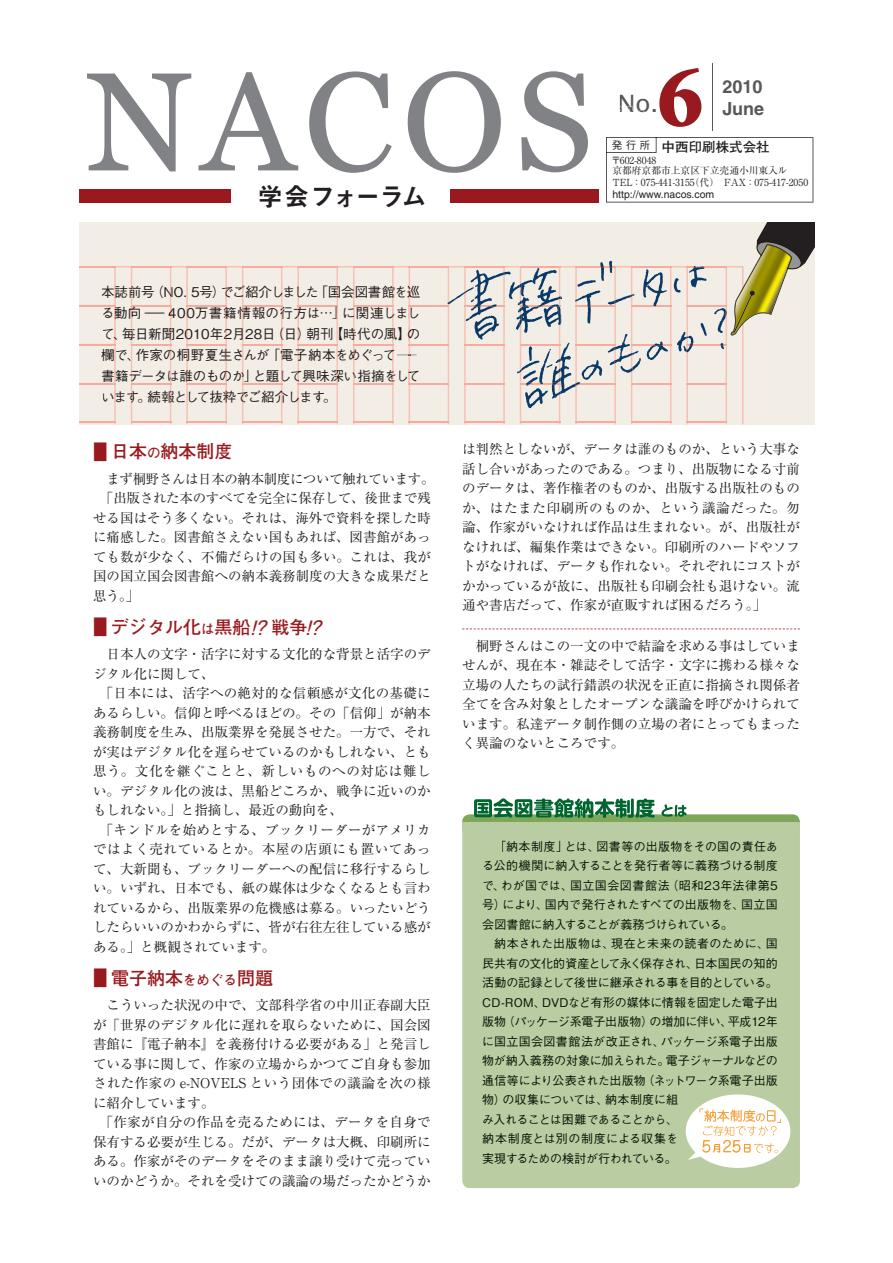
<style>
.page{position:relative;width:893px;height:1263px;background:#fff}
.page>*{position:absolute;margin:0;border:0;box-sizing:border-box;transform-origin:0 0}
.t1{font:139.8px "Georgia";letter-spacing:.06em;color:#808285}
.t2{font:900 90px "Minion Std";color:#981a1e}
.t3{font:25.65px "Midashi Go Pro MB31 90 msp RKSJ H";letter-spacing:-.09em;color:#231f20}
.t4{font:24.45px "Lucida Sans";color:#57585a}
.t5{font:18px "Futo Go B101 Pro Bold 90 msp RKSJ H";color:#981a1e}
.t6{font:700 18px "Helvetica";color:#57585a}
.t7{font:13.5px/19.5px "Ryumin Pro Regular 90 msp RKSJ H";color:#231f20;text-align:justify}
.t8{font:13.5px/21px "Gothic BBB Pro Medium 90 msp RKSJ H";letter-spacing:-.02em;color:#210b04;text-align:justify}
.t9{font:13.5px "Ryumin Pro Regular 90 msp RKSJ H";letter-spacing:.025em;color:#231f20}
.t10{font:13.5px "Ryumin Pro Regular 90 msp RKSJ H";letter-spacing:.035em;color:#231f20}
.t11{font:13.5px "Ryumin Pro Regular 90 msp RKSJ H";letter-spacing:-.02em;color:#231f20}
.t12{font:13.5px "Ryumin Pro Regular 90 msp RKSJ H";letter-spacing:.05em;color:#231f20}
.t13{font:13.5px "Ryumin Pro Regular 90 msp RKSJ H";letter-spacing:.045em;color:#231f20}
.t14{font:13.5px "Gothic BBB Pro Medium 90 msp RKSJ H";letter-spacing:-.005em;color:#221d1c}
.t15{font:13.5px "Gothic BBB Pro Medium 90 msp RKSJ H";letter-spacing:-.055em;color:#210b04}
.t16{font:13.5px "Gothic BBB Pro Medium 90 msp RKSJ H";letter-spacing:-.045em;color:#210b04}
.t17{font:13.5px "Futo Go B101 Pro Bold 90 msp RKSJ H";color:#231f20}
.t18{font:13.5px "Gothic BBB Pro Medium 90 msp RKSJ H";letter-spacing:.015em;color:#210b04}
.t19{font:12px/19.5px "Gothic BBB Pro Medium 90 msp RKSJ H";letter-spacing:-.02em;color:#081406;text-align:justify}
.t20{font:10.5px "Helvetica";color:#231f20}
.t21{font:9.75px/10.5px "Ryumin Pro Regular 90 msp RKSJ H";color:#231f20}
.s1{color:#221d1c}
.s2{color:#210b04}
.s3{font-family:"Ryumin Pro Bold 90 msp RKSJ H";font-size:21.6px}
.s4{font-size:13.5px}
.s5{font-style:italic;font-size:19.8px}
</style>
<div class="page">
<div style="left:462px;top:818px;width:338px;height:370px;background:#bacca2;border-radius:7px"></div>
<svg style="left:606px;top:137px;width:207px;height:66px"></svg>
<div style="left:79px;top:189px;width:152px;height:13px;background:#981a1e"></div>
<div style="left:450px;top:189px;width:149px;height:13px;background:#981a1e"></div>
<hr style="left:712px;top:64px;width:1px;height:67px;background:#57585a">
<svg style="left:462px;top:629px;width:337px;height:1px"></svg>
<svg style="left:79px;top:222px;width:735px;height:202px;background:#e9e2d9"></svg>
<div style="left:462px;top:814px;width:338px;height:15px;background:#7ea759;border-radius:8px"></div>
<div style="left:462px;top:822px;width:338px;height:9px;background:#bacca2"></div>
<svg style="left:474px;top:798px;width:212px;height:20px"></svg>
<svg style="left:685px;top:1094px;width:105px;height:74px"></svg>
<h2 class="t2" style="left:658px;top:42px;width:46px">6</h2>
<h1 class="t1" style="left:85px;top:40px;width:509px">NACOS</h1>
<h3 class="t3" style="left:257px;top:187px;width:171px">学会フォーラム</h3>
<p class="t20" style="left:612px;top:191px;width:103px">http://www.nacos.com</p>
<h3 class="t6" style="left:722px;top:80px;width:42px">2010</h3>
<h3 class="t4" style="left:617px;top:94px;width:42px">No.</h3>
<h3 class="t6" style="left:722px;top:102px;width:43px">June</h3>
<p class="t17" style="left:611px;top:141px;width:159px"><sup>発</sup> <sup>行</sup> <sup>所</sup> 中西印刷株式会社</p>
<p class="t21" style="left:611px;top:156px;width:177px">〒602-8048<br>京都府京都市上京区下立売通小川東入ル</p>
<p class="t21" style="left:612px;top:178px;width:197px">TEL ：075-441-3155（代）　FAX ：075-417-2050</p>
<p class="t15" style="left:220px;top:287px;width:201px">でご紹介し した「国<span class="s1">会図書館を巡</span></p>
<p class="t14" style="left:101px;top:287px;width:126px">本誌前号<span class="s2">（N</span>O. 5号）</p>
<p class="t14" style="left:282px;top:287px;width:15px">ま</p>
<p class="t8" style="left:101px;top:304px;width:321px;text-indent:67px">4 0万書籍情報の行方は…」に関連し<span class="s1">まして、</span>毎日新聞<span class="s1">2</span>010年2月28日（<span class="s1">日）</span>朝刊<span class="s1">【時代の風】の欄で、</span>作家の桐野夏生さんが「電子納本をめぐって<span class="s1">－書</span>籍データは誰のものか」と題し</p>
<p class="t14" style="left:101px;top:308px;width:86px">る動向－ 0</p>
<p class="t18" style="left:289px;top:371px;width:132px">て興味深い指摘を て</p>
<p class="t14" style="left:395px;top:371px;width:15px">し</p>
<p class="t16" style="left:147px;top:392px;width:191px">続報 して抜粋でご紹介し<span class="s1">ます。</span></p>
<p class="t14" style="left:101px;top:392px;width:51px">います。</p>
<p class="t14" style="left:174px;top:392px;width:15px">と</p>
<h3 class="t5" style="left:93px;top:445px;width:141px"><span class="s3">■</span> 日本<span class="s4">の</span>納本制度</h3>
<p class="t11" style="left:106px;top:474px;width:329px">まず桐野さんは日本の納本制度について触れています。</p>
<p class="t7" style="left:100px;top:490px;width:332px">「出版された本のすべてを完全に保存して、後世まで残</p>
<p class="t7" style="left:93px;top:510px;width:339px">せる国はそう多くない。それは、海外で資料を探した時</p>
<p class="t7" style="left:93px;top:529px;width:339px">に痛感した。図書館さえない国もあれば、図書館があっ</p>
<p class="t7" style="left:93px;top:549px;width:339px">ても数が少なく、不備だらけの国も多い。これは、我が</p>
<p class="t7" style="left:93px;top:568px;width:339px">国の国立国会図書館への納本義務制度の大きな成果だと</p>
<p class="t7" style="left:93px;top:588px;width:48px">思う。」</p>
<h3 class="t5" style="left:93px;top:620px;width:233px"><span class="s3">■</span> デジタル化<span class="s4">は</span>黒船<span class="s5">!?</span>戦争<span class="s5">!?</span></h3>
<p class="t7" style="left:106px;top:646px;width:326px">日本人の文字・活字に対する文化的な背景と活字のデ</p>
<p class="t7" style="left:93px;top:666px;width:123px">ジタル化に関して、</p>
<p class="t9" style="left:100px;top:688px;width:332px">「日本には、活字への絶対的な信頼感が文化の基礎に</p>
<p class="t7" style="left:93px;top:705px;width:339px">あるらしい。信仰と呼べるほどの。その「信仰」が納本</p>
<p class="t7" style="left:93px;top:724px;width:339px">義務制度を生み、出版業界を発展させた。一方で、それ</p>
<p class="t7" style="left:93px;top:744px;width:339px">が実はデジタル化を遅らせているのかもしれない、とも</p>
<p class="t12" style="left:93px;top:766px;width:339px">思う。文化を継ぐことと、新しいものへの対応は難し</p>
<p class="t7" style="left:93px;top:783px;width:339px">い。デジタル化の波は、黒船どころか、戦争に近いのか</p>
<p class="t7" style="left:93px;top:802px;width:251px">もしれない。」と指摘し、最近の動向を、</p>
<p class="t9" style="left:100px;top:825px;width:332px">「キンドルを始めとする、ブックリーダーがアメリカ</p>
<p class="t13" style="left:93px;top:844px;width:339px">ではよく売れているとか。本屋の店頭にも置いてあっ</p>
<p class="t7" style="left:93px;top:861px;width:339px">て、大新聞も、ブックリーダーへの配信に移行するらし</p>
<p class="t7" style="left:93px;top:880px;width:339px">い。いずれ、日本でも、紙の媒体は少なくなるとも言わ</p>
<p class="t7" style="left:93px;top:900px;width:339px">れているから、出版業界の危機感は募る。いったいどう</p>
<p class="t7" style="left:93px;top:919px;width:339px">したらいいのかわからずに、皆が右往左往している感が</p>
<p class="t7" style="left:93px;top:939px;width:184px">ある。」と概観されています。</p>
<h3 class="t5" style="left:93px;top:971px;width:182px"><span class="s3">■</span> 電子納本<span class="s4">をめぐる</span>問題</h3>
<p class="t7" style="left:106px;top:997px;width:326px">こういった状況の中で、文部科学省の中川正春副大臣</p>
<p class="t7" style="left:93px;top:1017px;width:339px">が「世界のデジタル化に遅れを取らないために、国会図</p>
<p class="t7" style="left:93px;top:1036px;width:339px">書館に『電子納本』を義務付ける必要がある」と発言し</p>
<p class="t7" style="left:93px;top:1056px;width:339px">ている事に関して、作家の立場からかつてご自身も参加</p>
<p class="t10" style="left:93px;top:1078px;width:339px">された作家の e-NOVELS という団体での議論を次の様</p>
<p class="t7" style="left:93px;top:1095px;width:123px">に紹介しています。</p>
<p class="t9" style="left:100px;top:1117px;width:332px">「作家が自分の作品を売るためには、データを自身で</p>
<p class="t7" style="left:93px;top:1134px;width:339px">保有する必要が生じる。だが、データは大概、印刷所に</p>
<p class="t7" style="left:93px;top:1153px;width:339px">ある。作家がそのデータをそのまま譲り受けて売ってい</p>
<p class="t7" style="left:93px;top:1173px;width:339px">いのかどうか。それを受けての議論の場だったかどうか</p>
<p class="t7" style="left:462px;top:441px;width:339px">は判然としないが、データは誰のものか、という大事な話し合いがあったのである。つまり、出版物になる寸前のデータは、著作権者のものか、出版する出版社のものか、はたまた印刷所のものか、という議論だった。勿論、作家がいなければ作品は生まれない。が、出版社がなければ、編集作業はできない。印刷所のハードやソフトがなければ、データも作れない。それぞれにコストがかかっているが故に、出版社も印刷会社も退けない。流通や書店だって、作家が直販すれば困るだろう。」</p>
<p class="t7" style="left:462px;top:638px;width:339px;text-indent:14px">桐野さんはこの一文の中で結論を求める事はしていませんが、現在本・雑誌そして活字・文字に携わる様々な立場の人たちの試行錯誤の状況を正直に指摘され関係者全てを含み対象としたオープンな議論を呼びかけられています。私達データ制作側の立場の者にとってもまったく異論のないところです。</p>
<p class="t19" style="left:482px;top:838px;width:297px;text-indent:12px">「納本制度」とは、図書等の出版物をその国の責任ある公的機関に納入することを発行者等に義務づける制度で、わが国では、国立国会図書館法（昭和23年法律第5号）により、国内で発行されたすべての出版物を、国立国会図書館に納入することが義務づけられている。</p>
<p class="t19" style="left:482px;top:936px;width:297px;text-align:left;text-indent:12px">納本された出版物は、現在と未来の読者のために、国民共有の文化的資産として永く保存され、日本国民の知的活動の記録として後世に継承される事を目的としている。<br>CD-ROM、DVDなど有形の媒体に情報を固定した電子出版物（パッケージ系電子出版物）の増加に伴い、平成12年に国立国会図書館法が改正され、パッケージ系電子出版物が納入義務の対象に加えられた。電子ジャーナルなどの通信等により公表された出版物（ネットワーク系電子出版物）の収集については、納本制度に組<br>み入れることは困難であることから、<br>納本制度とは別の制度による収集を<br>実現するための検討が行われている。</p>
</div>
